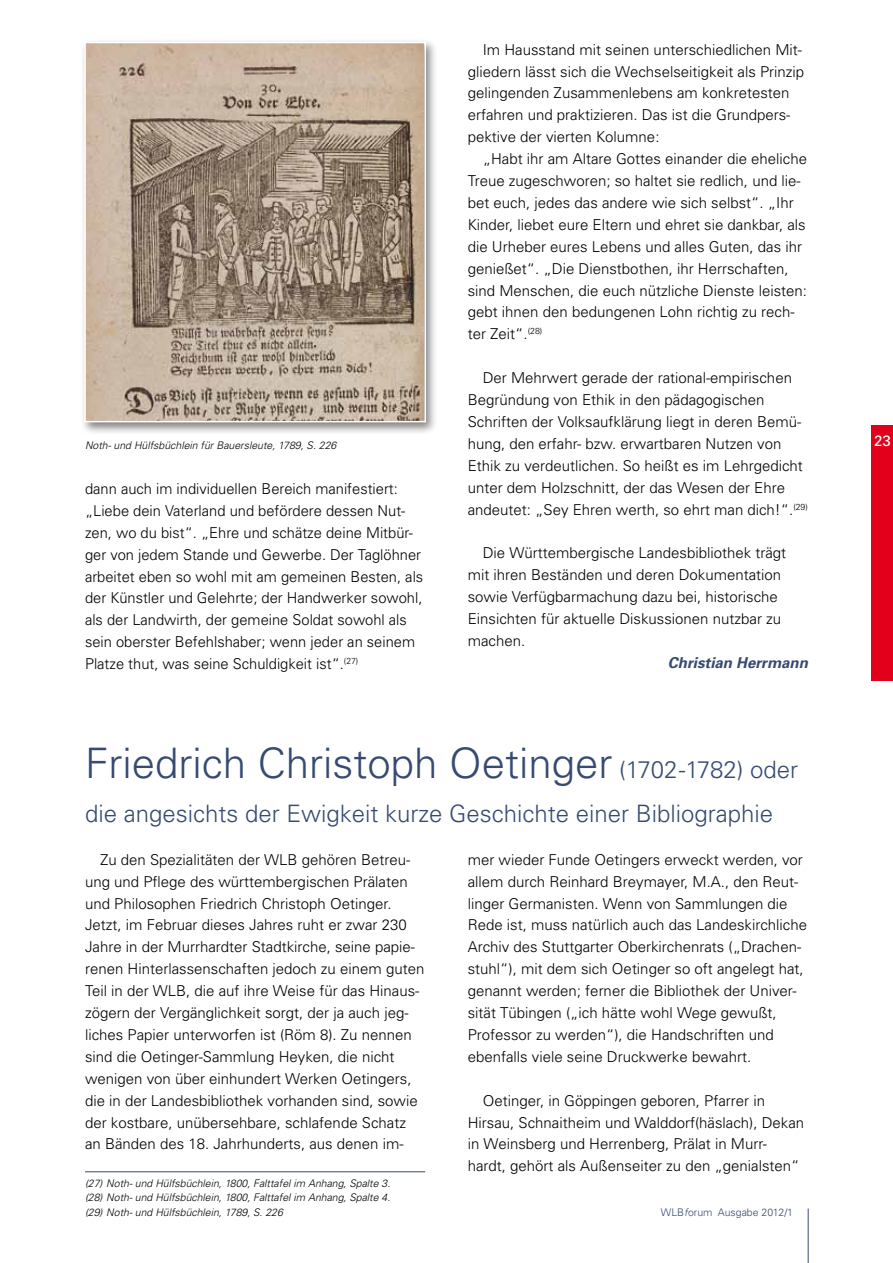
<style>
.page{position:relative;width:893px;height:1263px;background:#fff}
.page>*{position:absolute;margin:0;border:0;box-sizing:border-box;transform-origin:0 0}
.t1{font:300 42px "Univers";color:#364a72}
.t2{font:300 24px "Univers";color:#364a72}
.t3{font:300 15px/21.9px "Univers";color:#000}
.t4{font:italic 700 15px "Univers";color:#364a72}
.t5{font:15px "Univers";color:#fff}
.t6{font:italic 300 10.5px/14.2px "Univers";color:#000;text-align:justify}
.t7{font:300 10.5px "Univers";color:#364a72}
.s1{font-size:24px}
.s2{font-style:italic}
</style>
<div class="page">
<hr style="left:808px;top:1208px;width:1px;height:55px;background:#364a72">
<div style="left:872px;top:425px;width:21px;height:255px;background:#e2001a"></div>
<div style="left:80px;top:38px;width:358px;height:397px;background:#000;opacity:.5"></div>
<img style="left:87px;top:45px;width:336px;height:374px">
<div style="left:84px;top:42px;width:342px;height:380px;border:2px solid #fff"></div>
<hr style="left:85px;top:1171px;width:340px;height:1px;background:#364a72">
<p class="t6" style="left:85px;top:437px;width:253px">Noth- und Hülfsbüchlein für Bauersleute, 1789, S. 226</p>
<p class="t3" style="left:85px;top:477px;width:340px">dann auch im individuellen Bereich manifestiert: „Liebe dein Vaterland und befördere dessen Nut&shy;zen, wo du bist“. „Ehre und schätze deine Mitbür&shy;ger von jedem Stande und Gewerbe. Der Taglöhner arbeitet eben so wohl mit am gemeinen Besten, als der Künstler und Gelehrte; der Handwerker sowohl, als der Landwirth, der gemeine Soldat sowohl als sein oberster Befehlshaber; wenn jeder an seinem Platze thut, was seine Schuldigkeit ist“.<sup>(27)</sup></p>
<p class="t3" style="left:468px;top:38px;width:338px;text-indent:15px">Im Hausstand mit seinen unterschiedlichen Mit&shy;gliedern lässt sich die Wechselseitigkeit als Prinzip gelingenden Zusammenlebens am konkretesten erfahren und praktizieren. Das ist die Grundpers&shy;pektive der vierten Kolumne:</p>
<p class="t3" style="left:468px;top:147px;width:341px;text-indent:15px">„Habt ihr am Altare Gottes einander die eheliche Treue zugeschworen; so haltet sie redlich, und lie&shy;bet euch, jedes das andere wie sich selbst“. „Ihr Kinder, liebet eure Eltern und ehret sie dankbar, als die Urheber eures Lebens und alles Guten, das ihr genießet“. „Die Dienstbothen, ihr Herrschaften, sind Menschen, die euch nützliche Dienste leisten: gebt ihnen den bedungenen Lohn richtig zu rech&shy;ter Zeit“.<sup>(28)</sup></p>
<p class="t3" style="left:468px;top:366px;width:342px;text-indent:15px">Der Mehrwert gerade der rational-empirischen Begründung von Ethik in den pädagogischen Schriften der Volksaufklärung liegt in deren Bemü&shy;hung, den erfahr- bzw. erwartbaren Nutzen von Ethik zu verdeutlichen. So heißt es im Lehrgedicht unter dem Holzschnitt, der das Wesen der Ehre andeutet: „Sey Ehren werth, so ehrt man dich!“.<sup>(29)</sup></p>
<p class="t3" style="left:468px;top:542px;width:320px;text-indent:15px">Die Württembergische Landesbibliothek trägt mit ihren Beständen und deren Dokumentation sowie Verfügbarmachung dazu bei, historische Einsichten für aktuelle Diskussionen nutzbar zu machen.</p>
<p class="t4" style="left:668px;top:653px;width:142px">Christian Herrmann</p>
<h1 class="t1" style="left:85px;top:738px;width:715px">Friedrich Christoph Oetinger <span class="s1">(1702-1782) oder</span></h1>
<h2 class="t2" style="left:85px;top:799px;width:690px">die angesichts der Ewigkeit kurze Geschichte einer Bibliographie</h2>
<p class="t3" style="left:85px;top:848px;width:341px;text-indent:15px">Zu den Spezialitäten der WLB gehören Betreu&shy;ung und Pflege des württembergischen Prälaten und Philosophen Friedrich Christoph Oetinger.<br>Jetzt, im Februar dieses Jahres ruht er zwar 230<br>Jahre in der Murrhardter Stadtkirche, seine papie&shy;renen Hinterlassenschaften jedoch zu einem guten Teil in der WLB, die auf ihre Weise für das Hinaus&shy;zögern der Vergänglichkeit sorgt, der ja auch jeg&shy;liches Papier unterworfen ist (Röm 8). Zu nennen sind die Oetinger-Sammlung Heyken, die nicht wenigen von über einhundert Werken Oetingers, die in der Landesbibliothek vorhanden sind, sowie der kostbare, unübersehbare, schlafende Schatz an Bänden des 18. Jahrhunderts, aus denen im-</p>
<p class="t3" style="left:468px;top:848px;width:341px">mer wieder Funde Oetingers erweckt werden, vor allem durch Reinhard Breymayer, M.A., den Reut&shy;linger Germanisten. Wenn von Sammlungen die Rede ist, muss natürlich auch das Landeskirchliche Archiv des Stuttgarter Oberkirchenrats („Drachen&shy;stuhl“), mit dem sich Oetinger so oft angelegt hat, genannt werden; ferner die Bibliothek der Univer&shy;sität Tübingen („ich hätte wohl Wege gewußt, Professor zu werden“), die Handschriften und ebenfalls viele seine Druckwerke bewahrt.</p>
<p class="t3" style="left:468px;top:1089px;width:338px;text-indent:15px">Oetinger, in Göppingen geboren, Pfarrer in Hirsau, Schnaitheim und Walddorf(häslach), Dekan in Weinsberg und Herrenberg, Prälat in Murr&shy;hardt, gehört als Außenseiter zu den „genialsten“</p>
<p class="t6" style="left:85px;top:1176px;width:307px">(27) Noth- und Hülfsbüchlein, 1800, Falttafel im Anhang, Spalte 3. (28) Noth- und Hülfsbüchlein, 1800, Falttafel im Anhang, Spalte 4. (29) Noth- und Hülfsbüchlein, 1789, S. 226</p>
<p class="t7" style="left:661px;top:1206px;width:134px">WLB<span class="s2">f</span>orum Ausgabe 2012/1</p>
<p class="t5" style="left:874px;top:431px;width:18px">23</p>
</div>
